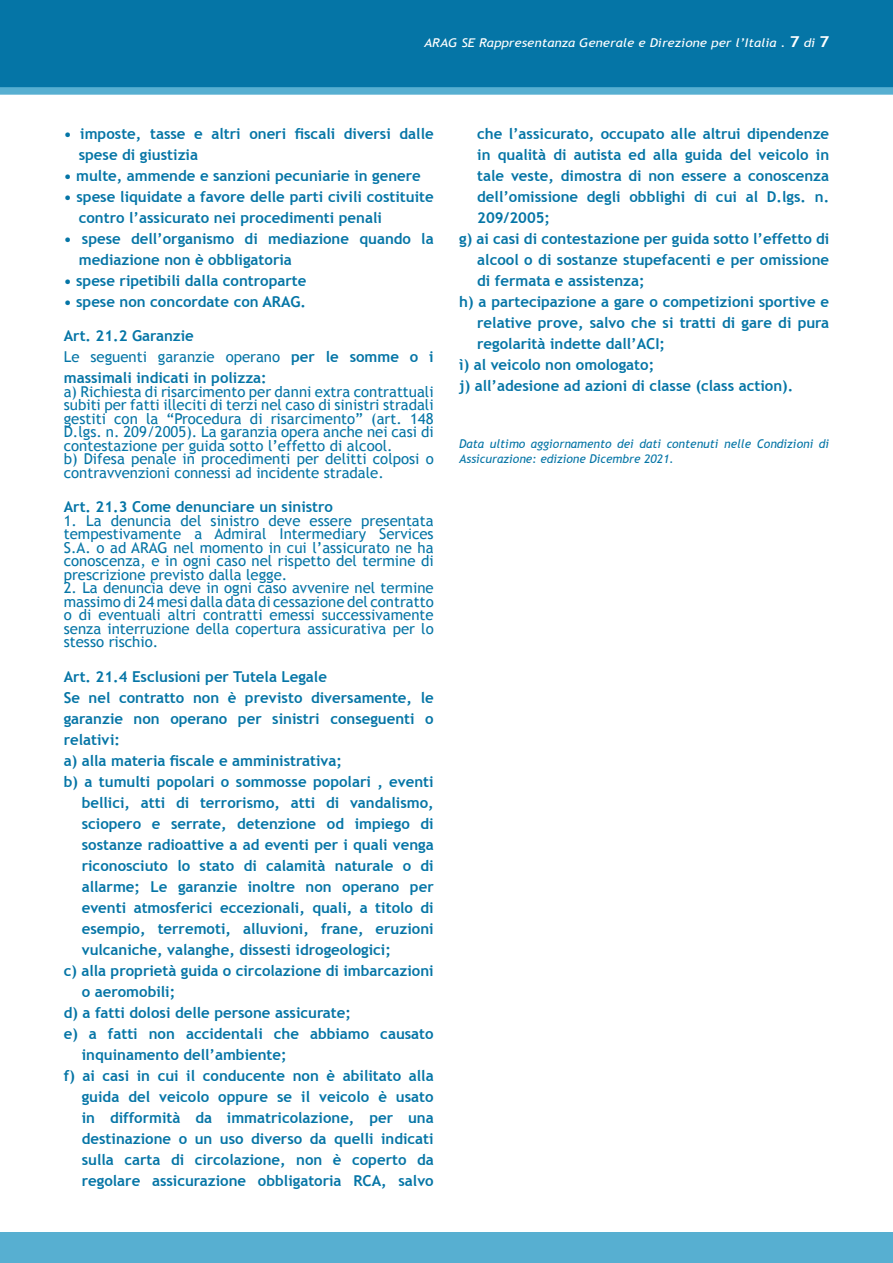
<style>
.page{position:relative;width:893px;height:1263px;background:#fff}
.page>*{position:absolute;margin:0;border:0;box-sizing:border-box;transform-origin:0 0}
.t1{font:700 15px/21px "Trebuchet MS";color:#0575a6}
.t2{font:15px/13.5px "Trebuchet MS";color:#0575a6;text-align:justify}
.t3{font:italic 12px/14.4px "Trebuchet MS";color:#0575a6}
.t4{font:italic 12px "Trebuchet MS";color:#fff;scale:1.12 1}
.s1{font-weight:700;font-style:normal;font-size:15px}
.s2{font-weight:400}
</style>
<div class="page">
<div style="left:0;top:1232px;width:893px;height:31px;background:#57afd1"></div>
<div style="left:0;top:0;width:893px;height:91px;background:#0575a6"></div>
<div style="left:0;top:87px;width:893px;height:8px;background:#57afd1"></div>
<p class="t4" style="left:424px;top:35px;width:363px">ARAG SE Rappresentanza Generale e Direzione per l’Italia . <span class="s1">7</span> di <span class="s1">7</span></p>
<p class="t1" style="left:79px;top:123px;width:356px;text-indent:-15px">• imposte, tasse e altri oneri fiscali diversi dalle spese di giustizia</p>
<p class="t1" style="left:64px;top:165px;width:359px">• multe, ammende e sanzioni pecuniarie in genere</p>
<p class="t1" style="left:79px;top:186px;width:356px;text-indent:-15px">• spese liquidate a favore delle parti civili costituite contro l’assicurato nei procedimenti penali</p>
<p class="t1" style="left:79px;top:228px;width:356px;text-indent:-15px">• spese dell’organismo di mediazione quando la mediazione non è obbligatoria</p>
<p class="t1" style="left:64px;top:270px;width:244px">• spese ripetibili dalla controparte</p>
<p class="t1" style="left:64px;top:291px;width:244px">• spese non concordate con ARAG.</p>
<p class="t1" style="left:64px;top:325px;width:371px">Art. 21.2 Garanzie<br><span class="s2">Le seguenti garanzie operano</span> per le somme o i massimali indicati in polizza:</p>
<p class="t2" style="left:64px;top:385px;width:371px;text-align:left">a) Richiesta di risarcimento per danni extra contrattuali subiti per fatti illeciti di terzi nel caso di sinistri stradali gestiti con la “Procedura di risarcimento” (art. 148<br>D.lgs. n. 209/2005). La garanzia opera anche nei casi di contestazione per guida sotto l’effetto di alcool.<br>b) Difesa penale in procedimenti per delitti colposi o contravvenzioni connessi ad incidente stradale.</p>
<p class="t1" style="left:64px;top:496px;width:271px">Art. 21.3 Come denunciare un sinistro</p>
<p class="t2" style="left:64px;top:514px;width:371px">1. La denuncia del sinistro deve essere presentata tempestivamente a Admiral Intermediary Services S.A. o ad ARAG nel momento in cui l’assicurato ne ha conoscenza, e in ogni caso nel rispetto del termine di prescrizione previsto dalla legge.</p>
<p class="t2" style="left:64px;top:581px;width:371px">2. La denuncia deve in ogni caso avvenire nel termine massimo di 24 mesi dalla data di cessazione del contratto o di eventuali altri contratti emessi successivamente senza interruzione della copertura assicurativa per lo stesso rischio.</p>
<p class="t1" style="left:64px;top:666px;width:265px">Art. 21.4 Esclusioni per Tutela Legale</p>
<p class="t1" style="left:64px;top:687px;width:371px">Se nel contratto non è previsto diversamente, le</p>
<p class="t1" style="left:64px;top:708px;width:371px">garanzie non operano per sinistri conseguenti o</p>
<p class="t1" style="left:64px;top:729px;width:58px">relativi:</p>
<p class="t1" style="left:64px;top:750px;width:280px">a) alla materia fiscale e amministrativa;</p>
<p class="t1" style="left:64px;top:771px;width:371px">b) a tumulti popolari o sommosse popolari , eventi</p>
<p class="t1" style="left:82px;top:792px;width:353px">bellici, atti di terrorismo, atti di vandalismo,</p>
<p class="t1" style="left:82px;top:813px;width:353px">sciopero e serrate, detenzione od impiego di</p>
<p class="t1" style="left:82px;top:834px;width:353px">sostanze radioattive a ad eventi per i quali venga</p>
<p class="t1" style="left:82px;top:855px;width:353px">riconosciuto lo stato di calamità naturale o di</p>
<p class="t1" style="left:82px;top:876px;width:353px">allarme; Le garanzie inoltre non operano per</p>
<p class="t1" style="left:82px;top:897px;width:353px">eventi atmosferici eccezionali, quali, a titolo di</p>
<p class="t1" style="left:82px;top:918px;width:353px">esempio, terremoti, alluvioni, frane, eruzioni</p>
<p class="t1" style="left:82px;top:939px;width:311px">vulcaniche, valanghe, dissesti idrogeologici;</p>
<p class="t1" style="left:64px;top:960px;width:371px">c) alla proprietà guida o circolazione di imbarcazioni</p>
<p class="t1" style="left:82px;top:981px;width:95px">o aeromobili;</p>
<p class="t1" style="left:64px;top:1002px;width:289px">d) a fatti dolosi delle persone assicurate;</p>
<p class="t1" style="left:64px;top:1023px;width:371px">e) a fatti non accidentali che abbiamo causato</p>
<p class="t1" style="left:82px;top:1044px;width:206px">inquinamento dell’ambiente;</p>
<p class="t1" style="left:64px;top:1065px;width:371px">f) ai casi in cui il conducente non è abilitato alla</p>
<p class="t1" style="left:82px;top:1086px;width:353px">guida del veicolo oppure se il veicolo è usato</p>
<p class="t1" style="left:82px;top:1107px;width:353px">in difformità da immatricolazione, per una</p>
<p class="t1" style="left:82px;top:1128px;width:353px">destinazione o un uso diverso da quelli indicati</p>
<p class="t1" style="left:82px;top:1149px;width:353px">sulla carta di circolazione, non è coperto da</p>
<p class="t1" style="left:82px;top:1170px;width:353px">regolare assicurazione obbligatoria RCA, salvo</p>
<p class="t1" style="left:477px;top:123px;width:353px">che l’assicurato, occupato alle altrui dipendenze</p>
<p class="t1" style="left:477px;top:144px;width:353px">in qualità di autista ed alla guida del veicolo in</p>
<p class="t1" style="left:477px;top:165px;width:353px">tale veste, dimostra di non essere a conoscenza</p>
<p class="t1" style="left:477px;top:186px;width:353px">dell’omissione degli obblighi di cui al D.lgs. n.</p>
<p class="t1" style="left:477px;top:207px;width:74px">209/2005;</p>
<p class="t1" style="left:459px;top:228px;width:371px">g) ai casi di contestazione per guida sotto l’effetto di</p>
<p class="t1" style="left:477px;top:249px;width:353px">alcool o di sostanze stupefacenti e per omissione</p>
<p class="t1" style="left:477px;top:270px;width:169px">di fermata e assistenza;</p>
<p class="t1" style="left:459px;top:291px;width:371px">h) a partecipazione a gare o competizioni sportive e</p>
<p class="t1" style="left:477px;top:312px;width:353px">relative prove, salvo che si tratti di gare di pura</p>
<p class="t1" style="left:477px;top:333px;width:189px">regolarità indette dall’ACI;</p>
<p class="t1" style="left:459px;top:354px;width:196px">ì) al veicolo non omologato;</p>
<p class="t1" style="left:459px;top:375px;width:335px">j) all’adesione ad azioni di classe (class action).</p>
<p class="t3" style="left:459px;top:437px;width:371px">Data ultimo aggiornamento dei dati contenuti nelle Condizioni di<br>Assicurazione: edizione Dicembre 2021.</p>
</div>
